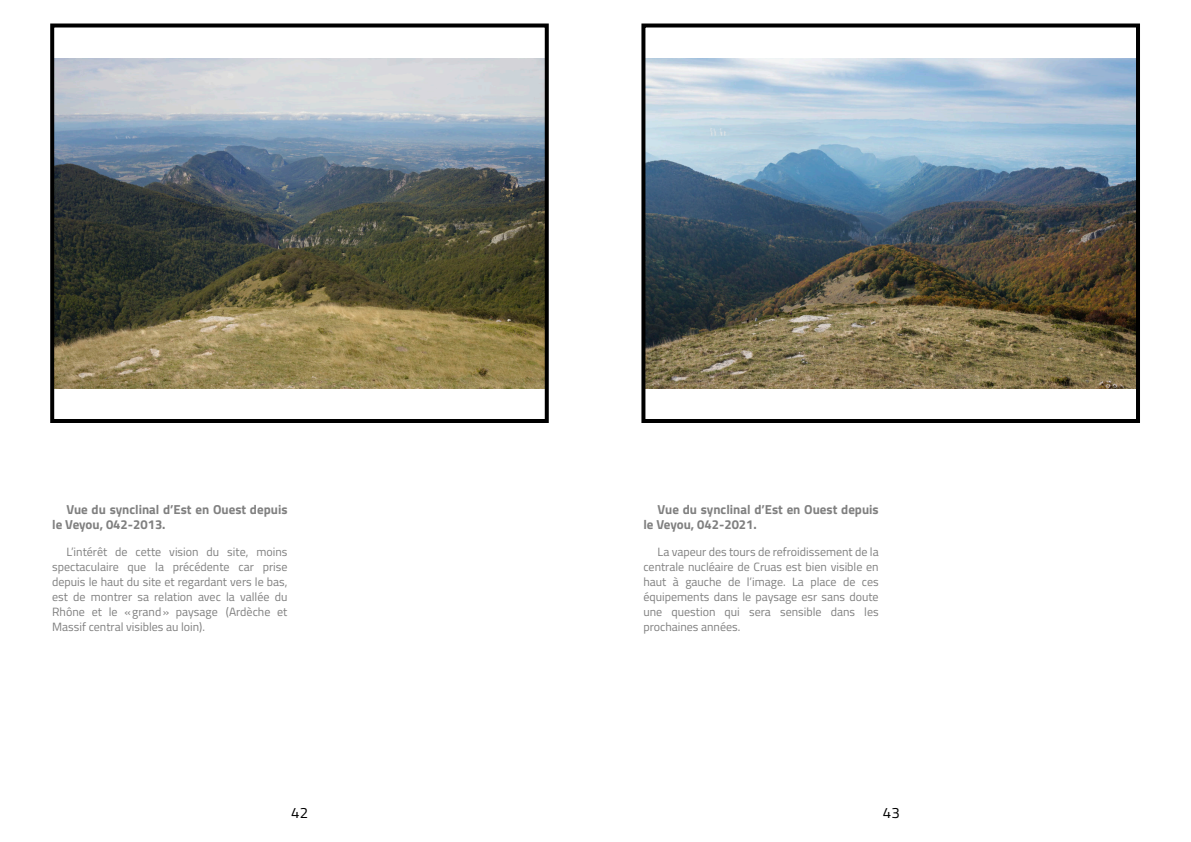
<style>
.page{position:relative;width:1191px;height:842px;background:#fff}
.page>*{position:absolute;margin:0;border:0;box-sizing:border-box;transform-origin:0 0}
.t1{font:15px "Titillium Web";color:#000}
.t2{font:700 13px/15px "Titillium Web";color:#808080}
.t3{font:12px/15px "Titillium Web";color:#808080;text-align:justify}
</style>
<div class="page">
<img style="left:55px;top:58px;width:489px;height:330px">
<div style="left:50px;top:24px;width:499px;height:399px;border:4px solid #000"></div>
<img style="left:646px;top:58px;width:489px;height:330px">
<div style="left:641px;top:24px;width:499px;height:399px;border:4px solid #000"></div>
<p class="t2" style="left:52px;top:502px;width:237px;text-indent:14px">Vue du synclinal d’Est en Ouest depuis le Veyou, 042-2013.</p>
<p class="t3" style="left:52px;top:544px;width:237px;text-indent:14px">L’intérêt de cette vision du site, moins spectaculaire que la précédente car prise depuis le haut du site et regardant vers le bas, est de montrer sa relation avec la vallée du Rhône et le «grand» paysage (Ardèche et Massif central visibles au loin).</p>
<p class="t1" style="left:291px;top:801px;width:18px">42</p>
<p class="t2" style="left:643px;top:501px;width:237px;text-indent:14px">Vue du synclinal d’Est en Ouest depuis le Veyou, 042-2021.</p>
<p class="t3" style="left:643px;top:544px;width:237px;text-indent:14px">La vapeur des tours de refroidissement de la centrale nucléaire de Cruas est bien visible en haut à gauche de l’image. La place de ces équipements dans le paysage esr sans doute une question qui sera sensible dans les prochaines années.</p>
<p class="t1" style="left:883px;top:801px;width:18px">43</p>
</div>
